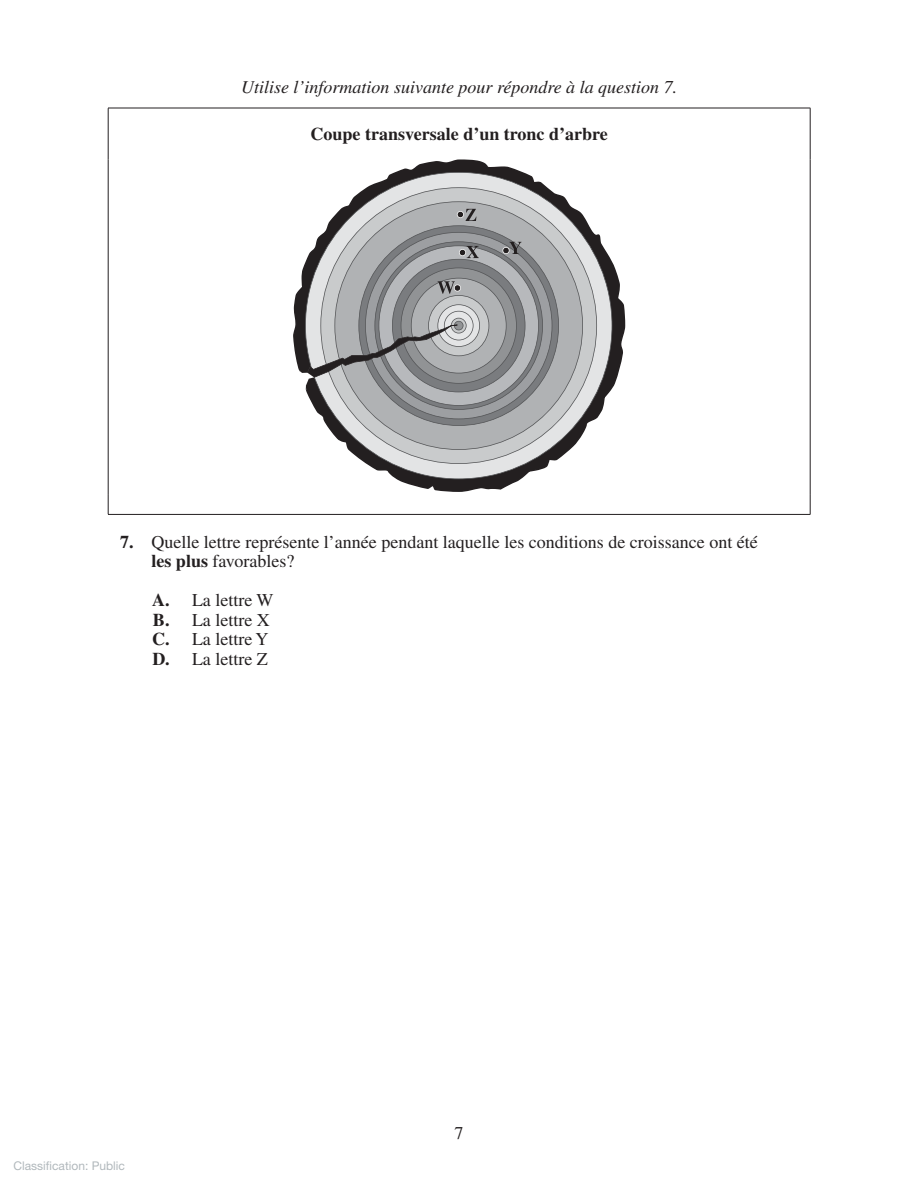
<style>
.page{position:relative;width:918px;height:1188px;background:#fff}
.page>*{position:absolute;margin:0;border:0;box-sizing:border-box;transform-origin:0 0}
.DP-Stem-12_13{font:18px/19.5px "Times LT Std";color:#231f20}
.DP-Info-Use_the_foll{font:italic 18px "Times LT Std";color:#231f20}
.DP-Dist_12_13_B_0_A{font:18px "Times LT Std";color:#231f20}
.DP-Info-text_12_13_t{font:700 18px "Times LT Std";color:#231f20}
.t1{font:12px "Helvetica Neue LT Std";color:#b1b8bc}
.s1{font-weight:700}
</style>
<div class="page">
<hr style="left:108px;top:108px;width:702px;height:1px;background:#231f20">
<hr style="left:108px;top:108px;width:1px;height:51px;background:#231f20">
<hr style="left:810px;top:108px;width:1px;height:51px;background:#231f20">
<hr style="left:108px;top:159px;width:1px;height:336px;background:#231f20">
<hr style="left:810px;top:159px;width:1px;height:336px;background:#231f20">
<svg style="left:108px;top:495px;width:1px;height:19px"></svg>
<svg style="left:810px;top:495px;width:1px;height:19px"></svg>
<hr style="left:108px;top:514px;width:702px;height:1px;background:#231f20">
<svg style="left:293px;top:159px;width:332px;height:333px"></svg>
<svg style="left:305px;top:172px;width:307px;height:307px"></svg>
<svg style="left:320px;top:187px;width:277px;height:277px"></svg>
<svg style="left:334px;top:201px;width:249px;height:249px;background:#b1b2b3"></svg>
<svg style="left:299px;top:209px;width:260px;height:217px;background:#a0a2a4"></svg>
<p class="DP-Info-Use_the_foll" style="left:241px;top:77px;width:438px">Utilise l’information suivante pour répondre à la question 7.</p>
<p class="DP-Info-text_12_13_t" style="left:311px;top:123px;width:299px">Coupe transversale d’un tronc d’arbre</p>
<p class="DP-Stem-12_13" style="left:152px;top:532px;width:608px;text-indent:-31px"><span class="s1">7.</span> Quelle lettre représente l’année pendant laquelle les conditions de croissance ont été <span class="s1">les plus</span> favorables?</p>
<p class="DP-Dist_12_13_B_0_A" style="left:152px;top:590px;width:123px"><span class="s1">A.</span> La lettre W</p>
<p class="DP-Dist_12_13_B_0_A" style="left:153px;top:609px;width:118px"><span class="s1">B.</span> La lettre X</p>
<p class="DP-Dist_12_13_B_0_A" style="left:152px;top:629px;width:118px"><span class="s1">C.</span> La lettre Y</p>
<p class="DP-Dist_12_13_B_0_A" style="left:152px;top:648px;width:117px"><span class="s1">D.</span> La lettre Z</p>
<p class="t1" style="left:14px;top:1159px;width:113px">Classification: Public</p>
<p class="DP-Stem-12_13" style="left:454px;top:1123px;width:10px">7</p>
</div>
